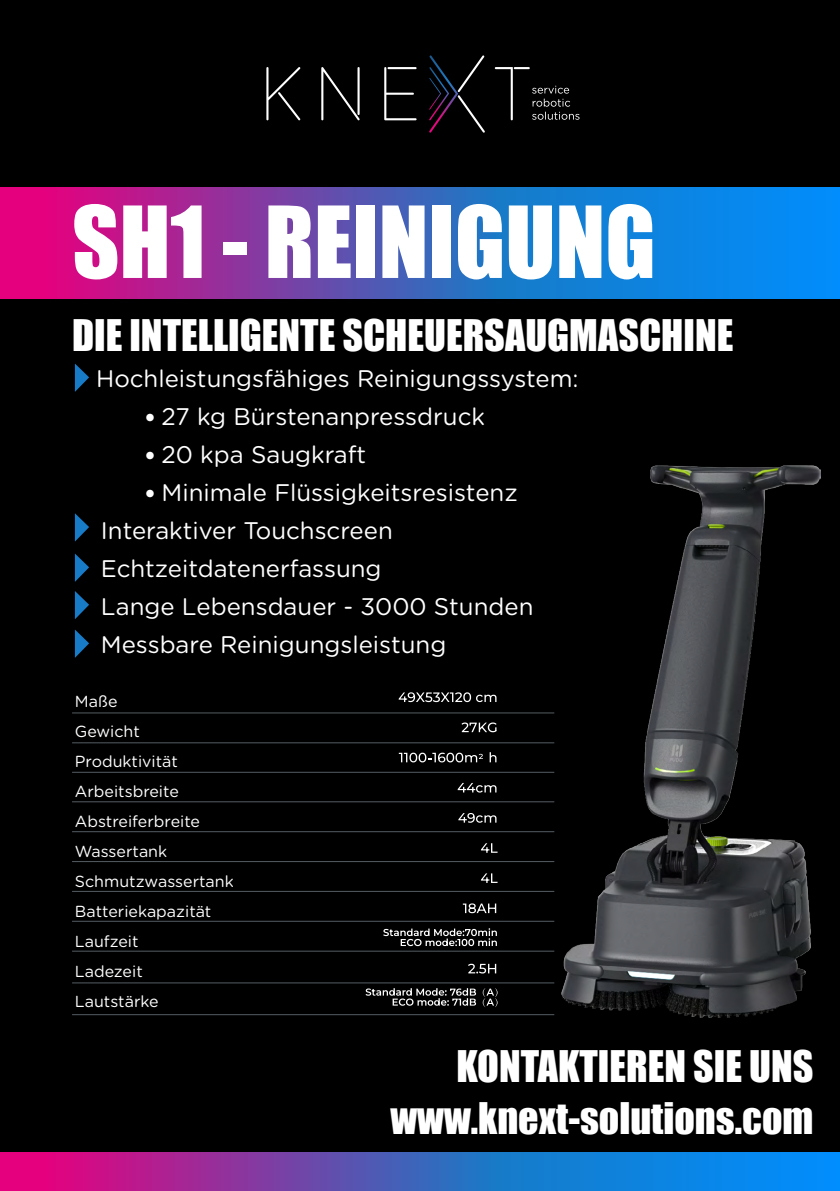
<style>
.page{position:relative;width:840px;height:1191px;background:#fff}
.page>*{position:absolute;margin:0;border:0;box-sizing:border-box;transform-origin:0 0}
.t1{font:91.6px "Impact";color:#fff}
.t2{font:40px/52px "Impact";color:#fff;text-align:right}
.t3{font:24px/38px "Gotham Rounded";color:#fff}
.t4{font:16px/30px "Gotham Rounded";color:#fff}
.s1{font-family:"Calibri"}
</style>
<div class="page">
<div style="left:0;top:0;width:839px;height:1191px;background:#000"></div>
<svg style="left:0;top:1152px;width:839px;height:39px;background:#5457bb"></svg>
<svg style="left:75px;top:363px;width:14px;height:29px"></svg>
<svg style="left:75px;top:513px;width:14px;height:28px"></svg>
<svg style="left:75px;top:553px;width:14px;height:29px"></svg>
<svg style="left:75px;top:591px;width:14px;height:28px"></svg>
<svg style="left:75px;top:629px;width:14px;height:29px"></svg>
<svg style="left:0;top:187px;width:839px;height:112px;background:#5556ba"></svg>
<svg style="left:384px;top:67px;width:32px;height:53px"></svg>
<svg style="left:321px;top:67px;width:38px;height:53px"></svg>
<svg style="left:266px;top:67px;width:34px;height:53px"></svg>
<svg style="left:429px;top:55px;width:55px;height:78px"></svg>
<svg style="left:494px;top:67px;width:85px;height:53px"></svg>
<img style="left:561px;top:465px;width:259px;height:552px">
<svg style="left:398px;top:692px;width:98px;height:10px"></svg>
<svg style="left:461px;top:722px;width:35px;height:10px"></svg>
<svg style="left:398px;top:752px;width:84px;height:10px"></svg>
<svg style="left:489px;top:752px;width:7px;height:10px"></svg>
<svg style="left:457px;top:783px;width:39px;height:9px"></svg>
<svg style="left:458px;top:813px;width:38px;height:9px"></svg>
<svg style="left:481px;top:843px;width:16px;height:9px"></svg>
<svg style="left:481px;top:873px;width:16px;height:10px"></svg>
<svg style="left:462px;top:903px;width:34px;height:10px"></svg>
<svg style="left:468px;top:963px;width:28px;height:10px"></svg>
<hr style="left:72px;top:712px;width:482px;height:1px;background:#50585e">
<hr style="left:72px;top:742px;width:482px;height:1px;background:#50585e">
<hr style="left:72px;top:801px;width:482px;height:1px;background:#50585e">
<hr style="left:72px;top:771px;width:482px;height:2px;background:#50585e">
<hr style="left:72px;top:831px;width:482px;height:1px;background:#50585e">
<hr style="left:72px;top:861px;width:482px;height:1px;background:#50585e">
<hr style="left:72px;top:891px;width:482px;height:1px;background:#50585e">
<hr style="left:72px;top:920px;width:482px;height:1px;background:#50585e">
<hr style="left:72px;top:950px;width:482px;height:1px;background:#50585e">
<hr style="left:72px;top:982px;width:482px;height:1px;background:#50585e">
<hr style="left:72px;top:1014px;width:482px;height:1px;background:#50585e">
<svg style="left:383px;top:928px;width:113px;height:18px"></svg>
<svg style="left:365px;top:988px;width:111px;height:17px"></svg>
<svg style="left:482px;top:988px;width:15px;height:19px"></svg>
<h1 class="t1" style="left:72px;top:171px;width:585px">SH1 - REINIGUNG</h1>
<h2 class="t2" style="left:72px;top:308px;width:662px">DIE INTELLIGENTE SCHEUERSAUGMASCHINE</h2>
<p class="t3" style="left:96px;top:358px;width:484px">Hochleistungsfähiges Reinigungssystem:</p>
<p class="t3" style="left:144px;top:396px;width:342px"><span class="s1">•</span> 27 kg Bürstenanpressdruck</p>
<p class="t3" style="left:144px;top:434px;width:223px"><span class="s1">•</span> 20 kpa Saugkraft</p>
<p class="t3" style="left:101px;top:472px;width:434px;text-indent:43px"><span class="s1">•</span> Minimale Flüssigkeitsresistenz<br>Interaktiver Touchscreen<br>Echtzeitdatenerfassung<br>Lange Lebensdauer - 3000 Stunden<br>Messbare Reinigungsleistung</p>
<p class="t4" style="left:75px;top:685px;width:160px">Maße<br>Gewicht<br>Produktivität<br>Arbeitsbreite<br>Abstreiferbreite<br>Wassertank<br>Schmutzwassertank<br>Batteriekapazität<br>Laufzeit<br>Ladezeit<br>Lautstärke</p>
<h2 class="t2" style="left:390px;top:1039px;width:424px">KONTAKTIEREN SIE UNS www.knext-solutions.com</h2>
</div>
